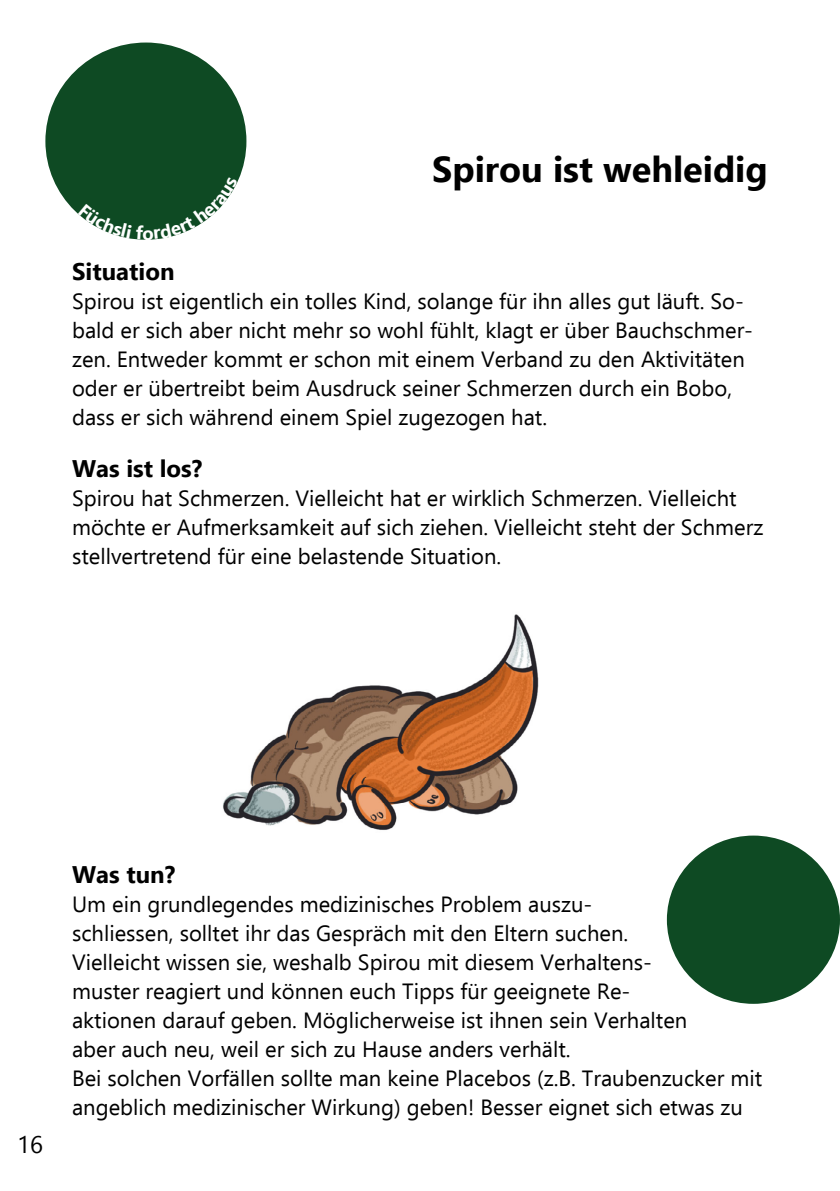
<style>
.page{position:relative;width:840px;height:1191px;background:#fff}
.page>*{position:absolute;margin:0;border:0;box-sizing:border-box;transform-origin:0 0}
.t1{font:700 36px "Ebrima";color:#000}
.t2{font:700 24px "Ebrima";color:#000}
.t3{font:24px "Ebrima";color:#000}
.t4{font:22px/29px "Ebrima";color:#000}
</style>
<div class="page">
<div style="left:45px;top:43px;width:201px;height:197px;background:#0e4a23;border-radius:50%"></div>
<div style="left:666px;top:835px;width:173px;height:168px;background:#0e4a23;border-radius:50%"></div>
<img style="left:223px;top:614px;width:316px;height:216px">
<svg style="left:78px;top:181px;width:160px;height:59px"></svg>
<p class="t1" style="left:432px;top:141px;width:337px">Spirou ist wehleidig</p>
<p class="t2" style="left:72px;top:253px;width:104px">Situation</p>
<p class="t4" style="left:72px;top:286px;width:682px">Spirou ist eigentlich ein tolles Kind, solange für ihn alles gut läuft. So&shy;bald er sich aber nicht mehr so wohl fühlt, klagt er über Bauchschmer&shy;zen. Entweder kommt er schon mit einem Verband zu den Aktivitäten oder er übertreibt beim Ausdruck seiner Schmerzen durch ein Bobo, dass er sich während einem Spiel zugezogen hat.</p>
<p class="t2" style="left:72px;top:449px;width:132px">Was ist los?</p>
<p class="t4" style="left:72px;top:483px;width:692px">Spirou hat Schmerzen. Vielleicht hat er wirklich Schmerzen. Vielleicht möchte er Aufmerksamkeit auf sich ziehen. Vielleicht steht der Schmerz stellvertretend für eine belastende Situation.</p>
<p class="t3" style="left:17px;top:1127px;width:27px">16</p>
<p class="t2" style="left:72px;top:855px;width:105px">Was tun?</p>
<p class="t4" style="left:72px;top:889px;width:616px">Um ein grundlegendes medizinisches Problem auszu&shy;schliessen, solltet ihr das Gespräch mit den Eltern suchen.<br>Vielleicht wissen sie, weshalb Spirou mit diesem Verhaltens&shy;muster reagiert und können euch Tipps für geeignete Re&shy;aktionen darauf geben. Möglicherweise ist ihnen sein Verhalten aber auch neu, weil er sich zu Hause anders verhält.</p>
<p class="t4" style="left:72px;top:1063px;width:691px">Bei solchen Vorfällen sollte man keine Placebos (z.B. Traubenzucker mit angeblich medizinischer Wirkung) geben! Besser eignet sich etwas zu</p>
</div>
